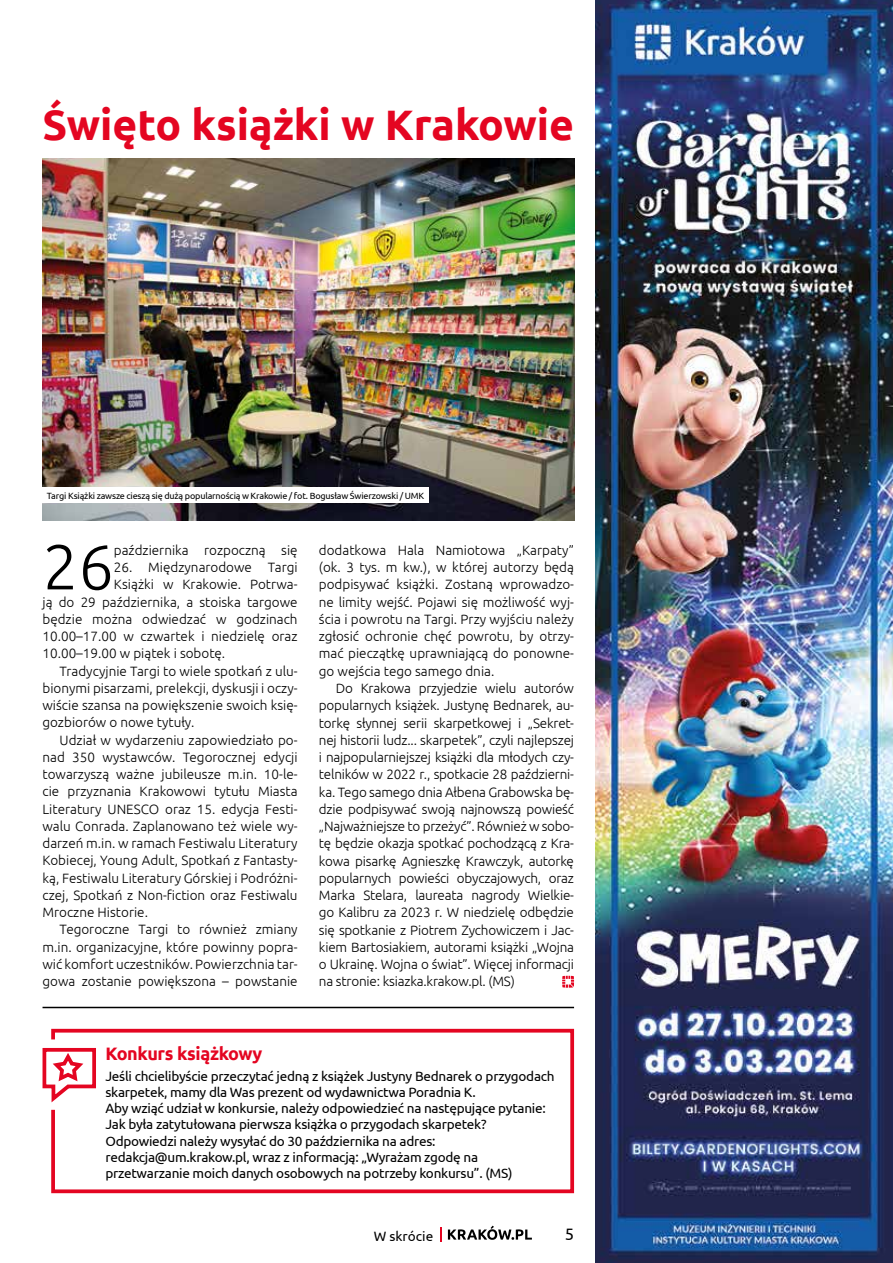
<style>
.page{position:relative;width:893px;height:1263px;background:#fff}
.page>*{position:absolute;margin:0;border:0;box-sizing:border-box;transform-origin:0 0}
.t1{font:300 63.3px "Ubuntu";color:#000}
.t2{font:700 42.6px "Ubuntu";color:#e40521}
.t3{font:700 18px "Ubuntu";letter-spacing:-.02em;color:#e40521}
.t4{font:16.5px "Ubuntu";color:#000}
.t5{font:300 13.5px/17.2px "Ubuntu";color:#000;text-align:justify}
.t6{font:13.5px/16.2px "Ubuntu";letter-spacing:-.02em;color:#000}
.t7{font:13.5px "Ubuntu";color:#000}
.t8{font:9px "Ubuntu";letter-spacing:-.02em;color:#000}
</style>
<div class="page">
<svg style="left:440px;top:1227px;width:2px;height:14px"></svg>
<svg style="left:448px;top:1225px;width:84px;height:15px"></svg>
<img style="left:595px;top:0;width:298px;height:1263px">
<svg style="left:562px;top:976px;width:12px;height:12px"></svg>
<hr style="left:43px;top:1007px;width:531px;height:1px;background:#000">
<svg style="left:51px;top:1028px;width:524px;height:166px"></svg>
<svg style="left:42px;top:1046px;width:56px;height:60px"></svg>
<img style="left:43px;top:158px;width:531px;height:362px">
<div style="left:43px;top:488px;width:386px;height:15px;background:#fff"></div>
<h2 class="t2" style="left:43px;top:99px;width:533px">Święto książki w Krakowie</h2>
<p class="t8" style="left:47px;top:490px;width:379px">Targi Książki zawsze cieszą się dużą popularnością w Krakowie / fot. Bogusław Świerzowski / UMK</p>
<h1 class="t1" style="left:43px;top:529px;width:73px">26</h1>
<p class="t5" style="left:114px;top:541px;width:185px">października rozpoczną się</p>
<p class="t5" style="left:114px;top:558px;width:185px">26. Międzynarodowe Targi</p>
<p class="t5" style="left:114px;top:576px;width:185px">Książki w Krakowie. Potrwa-</p>
<p class="t5" style="left:43px;top:593px;width:257px">ją do 29 października, a stoiska targowe</p>
<p class="t5" style="left:43px;top:610px;width:257px">będzie można odwiedzać w godzinach</p>
<p class="t5" style="left:43px;top:627px;width:257px">10.00–17.00 w czwartek i niedzielę oraz</p>
<p class="t5" style="left:43px;top:645px;width:184px">10.00–19.00 w piątek i sobotę.</p>
<p class="t5" style="left:60px;top:662px;width:240px">Tradycyjnie Targi to wiele spotkań z ulu-</p>
<p class="t5" style="left:43px;top:679px;width:257px">bionymi pisarzami, prelekcji, dyskusji i oczy-</p>
<p class="t5" style="left:43px;top:696px;width:257px">wiście szansa na powiększenie swoich księ-</p>
<p class="t5" style="left:43px;top:714px;width:153px">gozbiorów o nowe tytuły.</p>
<p class="t5" style="left:60px;top:731px;width:240px">Udział w wydarzeniu zapowiedziało po-</p>
<p class="t5" style="left:43px;top:748px;width:257px">nad 350 wystawców. Tegorocznej edycji</p>
<p class="t5" style="left:43px;top:765px;width:257px">towarzyszą ważne jubileusze m.in. 10-le-</p>
<p class="t5" style="left:43px;top:783px;width:257px">cie przyznania Krakowowi tytułu Miasta</p>
<p class="t5" style="left:43px;top:800px;width:257px">Literatury UNESCO oraz 15. edycja Festi-</p>
<p class="t5" style="left:43px;top:817px;width:257px">walu Conrada. Zaplanowano też wiele wy-</p>
<p class="t5" style="left:43px;top:834px;width:257px">darzeń m.in. w ramach Festiwalu Literatury</p>
<p class="t5" style="left:43px;top:852px;width:257px">Kobiecej, Young Adult, Spotkań z Fantasty-</p>
<p class="t5" style="left:43px;top:869px;width:257px">ką, Festiwalu Literatury Górskiej i Podróżni-</p>
<p class="t5" style="left:43px;top:886px;width:257px">czej, Spotkań z Non-fiction oraz Festiwalu</p>
<p class="t5" style="left:43px;top:903px;width:107px">Mroczne Historie.</p>
<p class="t5" style="left:60px;top:921px;width:240px">Tegoroczne Targi to również zmiany</p>
<p class="t5" style="left:43px;top:938px;width:257px">m.in. organizacyjne, które powinny popra-</p>
<p class="t5" style="left:43px;top:955px;width:257px">wić komfort uczestników. Powierzchnia tar-</p>
<p class="t5" style="left:43px;top:972px;width:257px">gowa zostanie powiększona – powstanie</p>
<p class="t5" style="left:319px;top:541px;width:257px">dodatkowa Hala Namiotowa „Karpaty” (ok. 3 tys. m kw.), w której autorzy będą podpisywać książki. Zostaną wprowadzo&shy;ne limity wejść. Pojawi się możliwość wyj&shy;ścia i powrotu na Targi. Przy wyjściu należy zgłosić ochronie chęć powrotu, by otrzy&shy;mać pieczątkę uprawniającą do ponowne&shy;go wejścia tego samego dnia.</p>
<p class="t5" style="left:319px;top:679px;width:257px;text-indent:17px">Do Krakowa przyjedzie wielu autorów popularnych książek. Justynę Bednarek, au&shy;torkę słynnej serii skarpetkowej i „Sekret&shy;nej historii ludz... skarpetek”, czyli najlepszej i najpopularniejszej książki dla młodych czy&shy;telników w 2022 r., spotkacie 28 październi&shy;ka. Tego samego dnia Ałbena Grabowska bę&shy;dzie podpisywać swoją najnowszą powieść „Najważniejsze to przeżyć”. Również w sobo&shy;tę będzie okazja spotkać pochodzącą z Kra&shy;kowa pisarkę Agnieszkę Krawczyk, autorkę popularnych powieści obyczajowych, oraz Marka Stelara, laureata nagrody Wielkie&shy;go Kalibru za 2023 r. W niedzielę odbędzie się spotkanie z Piotrem Zychowiczem i Jac&shy;kiem Bartosiakiem, autorami książki „Wojna o Ukrainę. Wojna o świat”. Więcej informacji na stronie: ksiazka.krakow.pl. (MS)</p>
<h3 class="t3" style="left:105px;top:1043px;width:158px">Konkurs książkowy</h3>
<p class="t6" style="left:105px;top:1067px;width:451px">Jeśli chcielibyście przeczytać jedną z książek Justyny Bednarek o przygodach skarpetek, mamy dla Was prezent od wydawnictwa Poradnia K.<br>Aby wziąć udział w konkursie, należy odpowiedzieć na następujące pytanie:<br>Jak była zatytułowana pierwsza książka o przygodach skarpetek?<br>Odpowiedzi należy wysyłać do 30 października na adres: redakcja@um.krakow.pl, wraz z informacją: „Wyrażam zgodę na przetwarzanie moich danych osobowych na potrzeby konkursu”. (MS)</p>
<p class="t7" style="left:374px;top:1227px;width:61px">W skrócie</p>
<p class="t4" style="left:565px;top:1224px;width:11px">5</p>
</div>
